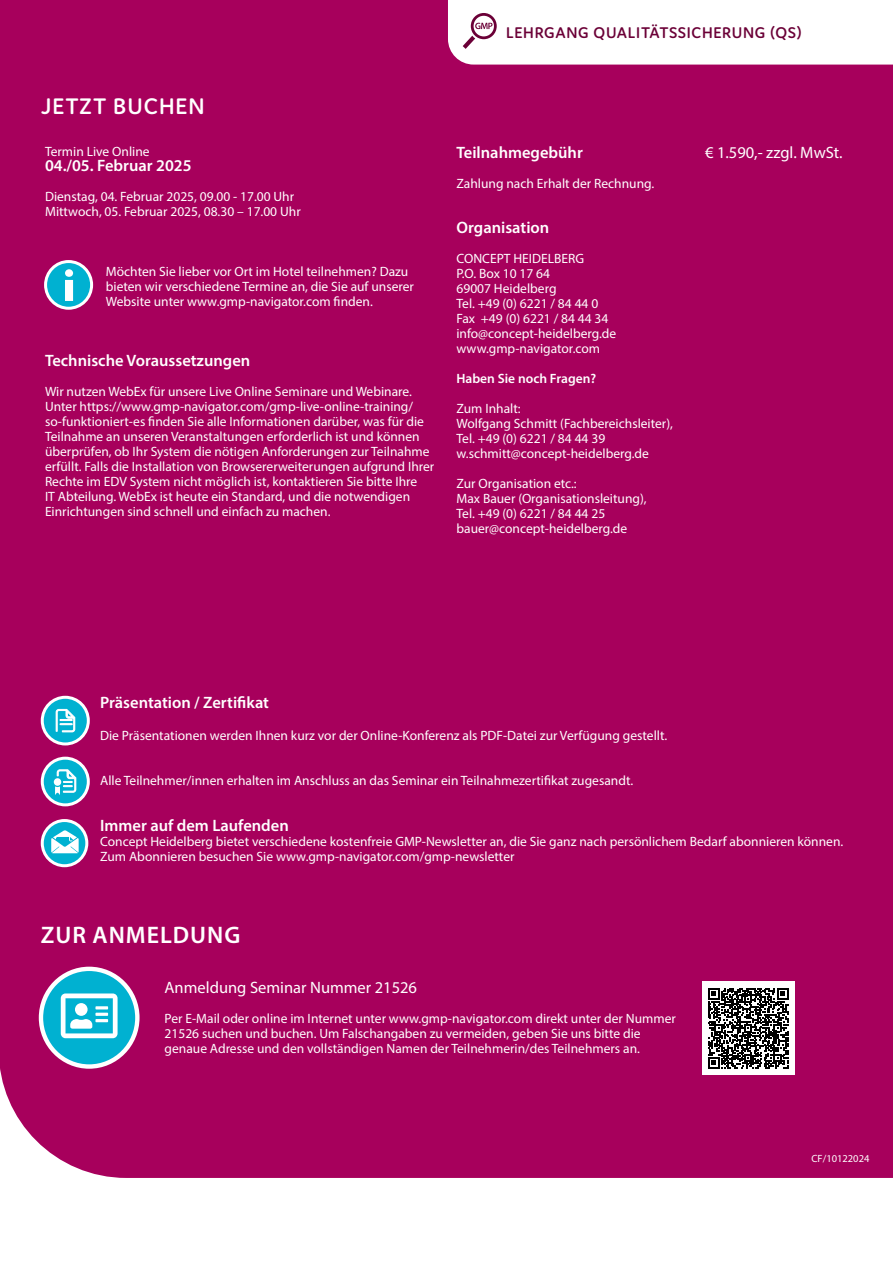
<style>
.page{position:relative;width:893px;height:1263px;background:#fff}
.page>*{position:absolute;margin:0;border:0;box-sizing:border-box;transform-origin:0 0}
.t1{font:600 24px "Myriad Pro";letter-spacing:.04em;color:#fff}
.t2{font:600 24px "Domus";letter-spacing:.045em;color:#fff}
.t3{font:600 16.5px "Myriad Pro";color:#fff}
.t4{font:16.5px "Myriad Pro";color:#fff}
.t5{font:600 16.5px "Domus";letter-spacing:.045em;color:#6b0037}
.t6{font:13.5px/15px "Myriad Pro";color:#fff}
.t7{font:600 13.5px "Myriad Pro";color:#fff}
.t8{font:10.5px "Myriad Pro";color:#fff}
</style>
<div class="page">
<div style="left:0;top:0;width:893px;height:1178px;background:#a7005c"></div>
<div style="left:41px;top:969px;width:96px;height:97px;background:#00b1d1;border-radius:50%"></div>
<div style="left:39px;top:967px;width:101px;height:102px;border:4px solid #fff;border-radius:50%"></div>
<svg style="left:61px;top:993px;width:57px;height:45px"></svg>
<div style="left:702px;top:981px;width:92px;height:94px;background:#fff"></div>
<svg style="left:708px;top:988px;width:80px;height:80px"></svg>
<svg style="left:42px;top:758px;width:46px;height:47px"></svg>
<div style="left:41px;top:757px;width:49px;height:49px;border:3px solid #fff;border-radius:50%"></div>
<svg style="left:55px;top:769px;width:22px;height:26px"></svg>
<div style="left:42px;top:697px;width:46px;height:47px;background:#00b1d1;border-radius:50%"></div>
<div style="left:41px;top:696px;width:49px;height:49px;border:3px solid #fff;border-radius:50%"></div>
<svg style="left:55px;top:708px;width:21px;height:25px"></svg>
<svg style="left:42px;top:820px;width:45px;height:46px"></svg>
<div style="left:41px;top:819px;width:47px;height:48px;border:3px solid #fff;border-radius:50%"></div>
<svg style="left:51px;top:830px;width:28px;height:23px"></svg>
<svg style="left:448px;top:0;width:444px;height:65px"></svg>
<img style="left:892px;top:0;width:1px;height:462px">
<div style="left:46px;top:262px;width:46px;height:46px;background:#00b1d1;border-radius:50%"></div>
<div style="left:44px;top:260px;width:49px;height:50px;border:3px solid #fff;border-radius:50%"></div>
<svg style="left:65px;top:269px;width:8px;height:32px"></svg>
<p class="t5" style="left:506px;top:23px;width:297px">LEHRGANG QUALITÄTSSICHERUNG (QS)</p>
<h1 class="t2" style="left:41px;top:93px;width:165px">JETZT BUCHEN</h1>
<p class="t6" style="left:45px;top:144px;width:106px">Termin Live Online</p>
<p class="t3" style="left:45px;top:155px;width:148px">04./05. Februar 2025</p>
<p class="t6" style="left:45px;top:189px;width:257px">Dienstag, 04. Februar 2025, 09.00 - 17.00 Uhr<br>Mittwoch, 05. Februar 2025, 08.30 – 17.00 Uhr</p>
<p class="t6" style="left:106px;top:264px;width:310px">Möchten Sie lieber vor Ort im Hotel teilnehmen? Dazu bieten wir verschiedene Termine an, die Sie auf unserer<br>Website unter www.gmp-navigator.com finden.</p>
<p class="t3" style="left:45px;top:350px;width:207px">Technische Voraussetzungen</p>
<p class="t6" style="left:45px;top:384px;width:391px">Wir nutzen WebEx für unsere Live Online Seminare und Webinare.<br>Unter https://www.gmp-navigator.com/gmp-live-online-training/ so-funktioniert-es finden Sie alle Informationen darüber, was für die Teilnahme an unseren Veranstaltungen erforderlich ist und können überprüfen, ob Ihr System die nötigen Anforderungen zur Teilnahme erfüllt. Falls die Installation von Browsererweiterungen aufgrund Ihrer Rechte im EDV System nicht möglich ist, kontaktieren Sie bitte Ihre<br>IT Abteilung. WebEx ist heute ein Standard, und die notwendigen Einrichtungen sind schnell und einfach zu machen.</p>
<p class="t3" style="left:456px;top:142px;width:128px">Teilnahmegebühr</p>
<p class="t4" style="left:705px;top:142px;width:139px">€ 1.590,- zzgl. MwSt.</p>
<p class="t6" style="left:456px;top:175px;width:199px">Zahlung nach Erhalt der Rechnung.</p>
<p class="t3" style="left:456px;top:217px;width:94px">Organisation</p>
<p class="t6" style="left:456px;top:250px;width:161px">CONCEPT HEIDELBERG<br>P.O. Box 10 17 64<br>69007 Heidelberg<br>Tel. +49 (0) 6221 / 84 44 0<br>Fax +49 (0) 6221 / 84 44 34 info@concept-heidelberg.de www.gmp-navigator.com</p>
<p class="t7" style="left:456px;top:370px;width:141px">Haben Sie noch Fragen?</p>
<p class="t6" style="left:456px;top:400px;width:218px">Zum Inhalt:<br>Wolfgang Schmitt (Fachbereichsleiter),<br>Tel. +49 (0) 6221 / 84 44 39 w.schmitt@concept-heidelberg.de</p>
<p class="t6" style="left:456px;top:475px;width:192px">Zur Organisation etc.:<br>Max Bauer (Organisationsleitung),<br>Tel. +49 (0) 6221 / 84 44 25 bauer@concept-heidelberg.de</p>
<p class="t3" style="left:100px;top:692px;width:170px">Präsentation / Zertifikat</p>
<p class="t6" style="left:100px;top:728px;width:569px">Die Präsentationen werden Ihnen kurz vor der Online-Konferenz als PDF-Datei zur Verfügung gestellt.</p>
<p class="t6" style="left:100px;top:773px;width:535px">Alle Teilnehmer/innen erhalten im Anschluss an das Seminar ein Teilnahmezertifikat zugesandt.</p>
<p class="t3" style="left:100px;top:815px;width:190px">Immer auf dem Laufenden</p>
<p class="t6" style="left:100px;top:834px;width:745px">Concept Heidelberg bietet verschiedene kostenfreie GMP-Newsletter an, die Sie ganz nach persönlichem Bedarf abonnieren können.<br>Zum Abonnieren besuchen Sie www.gmp-navigator.com/gmp-newsletter</p>
<h1 class="t1" style="left:41px;top:919px;width:201px">ZUR ANMELDUNG</h1>
<p class="t4" style="left:165px;top:977px;width:254px">Anmeldung Seminar Nummer 21526</p>
<p class="t6" style="left:165px;top:1010px;width:513px">Per E-Mail oder online im Internet unter www.gmp-navigator.com direkt unter der Nummer<br>21526 suchen und buchen. Um Falschangaben zu vermeiden, geben Sie uns bitte die genaue Adresse und den vollständigen Namen der Teilnehmerin/des Teilnehmers an.</p>
<p class="t8" style="left:811px;top:1151px;width:59px">CF/10122024</p>
</div>
